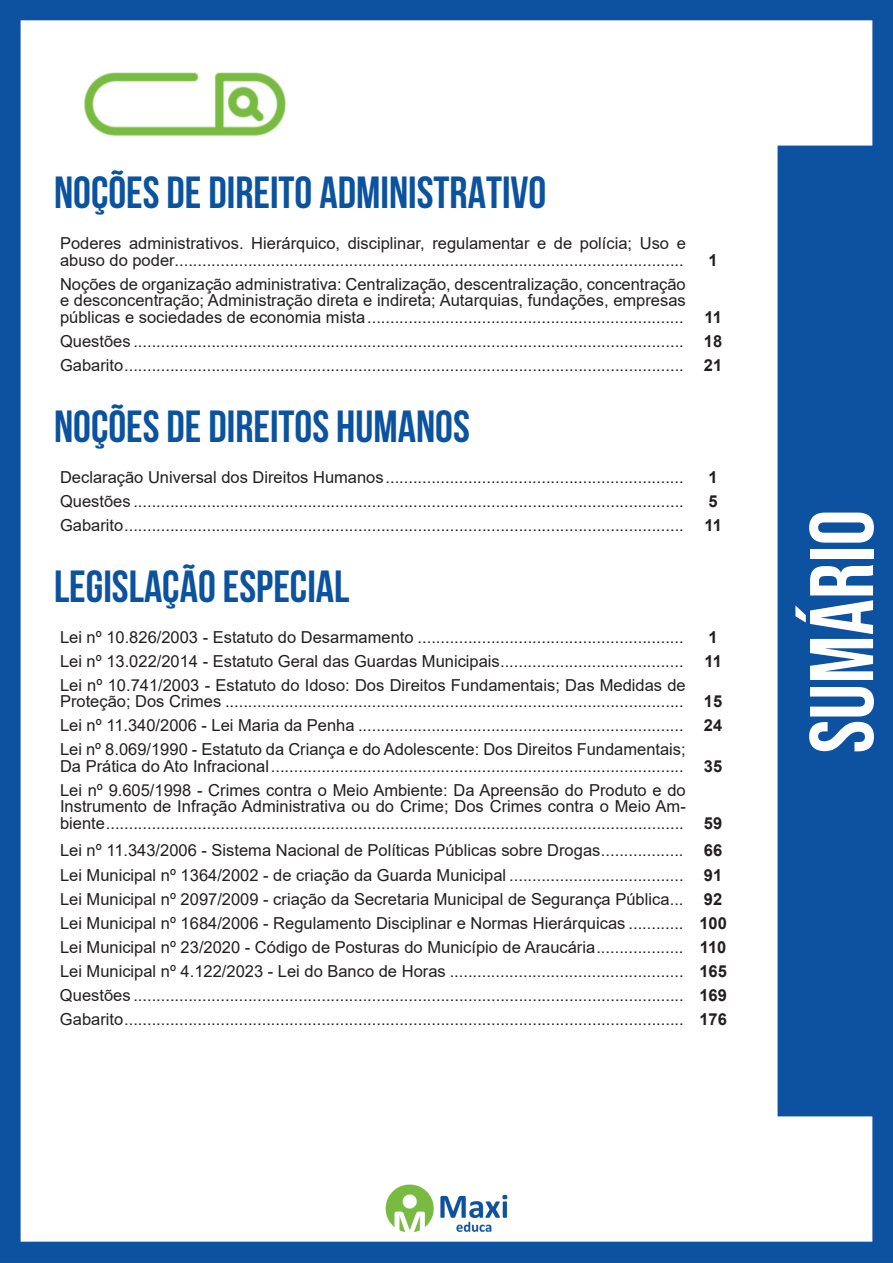
<style>
.page{position:relative;width:893px;height:1263px;background:#fff}
.page>*{position:absolute;margin:0;border:0;box-sizing:border-box;transform-origin:0 0}
.t1{font:90px "Bebas Neue";color:#fff}
.t2{font:700 45px "Bebas Neue";color:#0b529f}
.t3{font:16.5px/24.2px "Arial";color:#231f20}
.t4{font:700 16.5px "Arial";color:#231f20}
.s1{font-weight:700}
</style>
<div class="page">
<img style="left:0;top:0;width:893px;height:1263px">
<div style="left:55px;top:55px;width:317px;height:121px;background:#fff"></div>
<img style="left:84px;top:72px;width:201px;height:64px">
<h2 class="t2" style="left:54px;top:168px;width:494px">NOÇÕES DE DIREITO ADMINISTRATIVO</h2>
<p class="t3" style="left:60px;top:235px;width:627px;line-height:16.5px">Poderes administrativos. Hierárquico, disciplinar, regulamentar e de polícia; Uso e abuso do poder...............................................................................................................</p>
<p class="t4" style="left:708px;top:248px;width:11px">1</p>
<p class="t3" style="left:60px;top:275px;width:627px;line-height:16.5px;text-align:justify">Noções de organização administrativa: Centralização, descentralização, concentração e desconcentração; Administração direta e indireta; Autarquias, fundações, empresas públicas e sociedades de economia mista.....................................................................</p>
<p class="t3" style="left:60px;top:305px;width:664px;text-align:justify;text-indent:644px"><span class="s1">11<br></span>Questões ........................................................................................................................ <span class="s1">18<br></span>Gabarito.......................................................................................................................... <span class="s1">21</span></p>
<h2 class="t2" style="left:54px;top:401px;width:417px">NOÇÕES DE DIREITOS HUMANOS</h2>
<p class="t3" style="left:60px;top:465px;width:625px">Declaração Universal dos Direitos Humanos.................................................................</p>
<p class="t4" style="left:708px;top:465px;width:11px">1</p>
<p class="t3" style="left:60px;top:489px;width:625px">Questões ........................................................................................................................</p>
<p class="t3" style="left:60px;top:489px;width:663px;text-align:right"><span class="s1">5<br></span>Gabarito.......................................................................................................................... <span class="s1">11</span></p>
<h2 class="t2" style="left:54px;top:561px;width:297px">LEGISLAÇÃO ESPECIAL</h2>
<p class="t3" style="left:60px;top:625px;width:625px">Lei nº 10.826/2003 - Estatuto do Desarmamento ..........................................................</p>
<p class="t4" style="left:708px;top:625px;width:11px">1</p>
<p class="t3" style="left:60px;top:649px;width:625px">Lei nº 13.022/2014 - Estatuto Geral das Guardas Municipais........................................</p>
<p class="t4" style="left:704px;top:649px;width:19px">11</p>
<p class="t3" style="left:60px;top:677px;width:664px;line-height:16.5px">Lei nº 10.741/2003 - Estatuto do Idoso: Dos Direitos Fundamentais; Das Medidas de<br>Proteção; Dos Crimes .................................................................................................... <span class="s1">15</span></p>
<p class="t3" style="left:60px;top:713px;width:664px">Lei nº 11.340/2006 - Lei Maria da Penha ....................................................................... <span class="s1">24<br></span>Lei nº 8.069/1990 - Estatuto da Criança e do Adolescente: Dos Direitos Fundamentais;</p>
<p class="t3" style="left:60px;top:754px;width:664px">Da Prática do Ato Infracional.......................................................................................... <span class="s1">35<br></span>Lei nº 9.605/1998 - Crimes contra o Meio Ambiente: Da Apreensão do Produto e do</p>
<p class="t3" style="left:60px;top:798px;width:664px;line-height:16.5px">Instrumento de Infração Administrativa ou do Crime; Dos Crimes contra o Meio Am&shy;biente.............................................................................................................................. <span class="s1">59</span></p>
<p class="t3" style="left:60px;top:837px;width:668px">Lei nº 11.343/2006 - Sistema Nacional de Políticas Públicas sobre Drogas.................. <span class="s1">66<br></span>Lei Municipal nº 1364/2002 - de criação da Guarda Municipal ...................................... <span class="s1">91<br></span>Lei Municipal nº 2097/2009 - criação da Secretaria Municipal de Segurança Pública... <span class="s1">92<br></span>Lei Municipal nº 1684/2006 - Regulamento Disciplinar e Normas Hierárquicas ............ <span class="s1">100<br></span>Lei Municipal nº 23/2020 - Código de Posturas do Município de Araucária................... <span class="s1">110<br></span>Lei Municipal nº 4.122/2023 - Lei do Banco de Horas ................................................... <span class="s1">165<br></span>Questões ........................................................................................................................ <span class="s1">169<br></span>Gabarito.......................................................................................................................... <span class="s1">176</span></p>
<h1 class="t1" style="left:791px;top:753px;width:245px;rotate:-90deg">sumário</h1>
</div>
